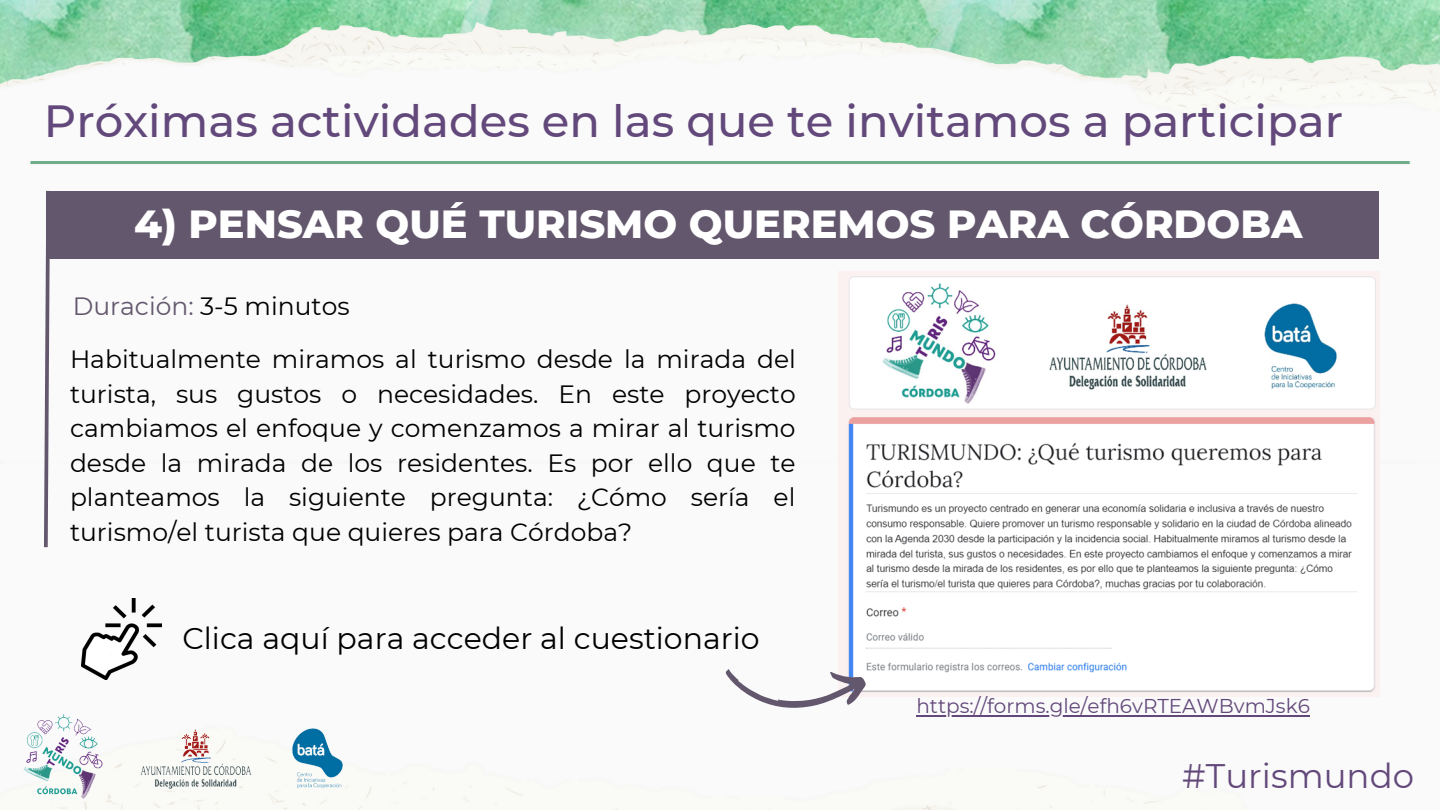
<style>
.page{position:relative;width:1440px;height:810px;background:#fff}
.page>*{position:absolute;margin:0;border:0;box-sizing:border-box;transform-origin:0 0}
.t1{font:500 45px "Montserrat";color:#63497b}
.t2{font:800 40px "Montserrat";color:#fff}
.t3{font:34px "Montserrat";color:#63497b}
.t4{font:30px "Montserrat";color:#000}
.t5{font:25px/34.5px "Montserrat";color:#000;text-align:justify}
.t6{font:20px "Montserrat";color:#63497b}
.s1{color:#63576d}
</style>
<div class="page">
<img style="left:0;top:0;width:296px;height:22px">
<img style="left:760px;top:0;width:680px;height:22px">
<img style="left:0;top:22px;width:1440px;height:788px">
<hr style="left:30px;top:161px;width:1380px;height:3px;background:#6eab88">
<svg style="left:42px;top:187px;width:10px;height:364px"></svg>
<div style="left:46px;top:191px;width:1333px;height:67px;background:#63576d"></div>
<img style="left:838px;top:272px;width:542px;height:425px">
<img style="left:81px;top:599px;width:80px;height:80px">
<svg style="left:725px;top:669px;width:142px;height:41px"></svg>
<hr style="left:916px;top:715px;width:394px;height:1px;background:#63497b">
<h1 class="t1" style="left:44px;top:93px;width:1301px">Próximas actividades en las que te invitamos a participar</h1>
<h1 class="t1" style="left:44px;top:93px;width:447px">¿Dónde actuamos?</h1>
<h2 class="t2" style="left:134px;top:199px;width:1170px">4) PENSAR QUÉ TURISMO QUEREMOS PARA CÓRDOBA</h2>
<p class="t5" style="left:73px;top:289px;width:278px"><span class="s1">Duración:</span> 3-5 minutos</p>
<p class="t5" style="left:70px;top:342px;width:727px">Habitualmente miramos al turismo desde la mirada del turista, sus gustos o necesidades. En este proyecto cambiamos el enfoque y comenzamos a mirar al turismo desde la mirada de los residentes. Es por ello que te planteamos la siguiente pregunta: ¿Cómo sería el turismo/el turista que quieres para Córdoba?</p>
<p class="t4" style="left:182px;top:620px;width:579px">Clica aquí para acceder al cuestionario</p>
<p class="t6" style="left:916px;top:694px;width:395px">https://forms.gle/efh6vRTEAWBvmJsk6</p>
<h3 class="t3" style="left:1182px;top:755px;width:233px">#Turismundo</h3>
</div>
